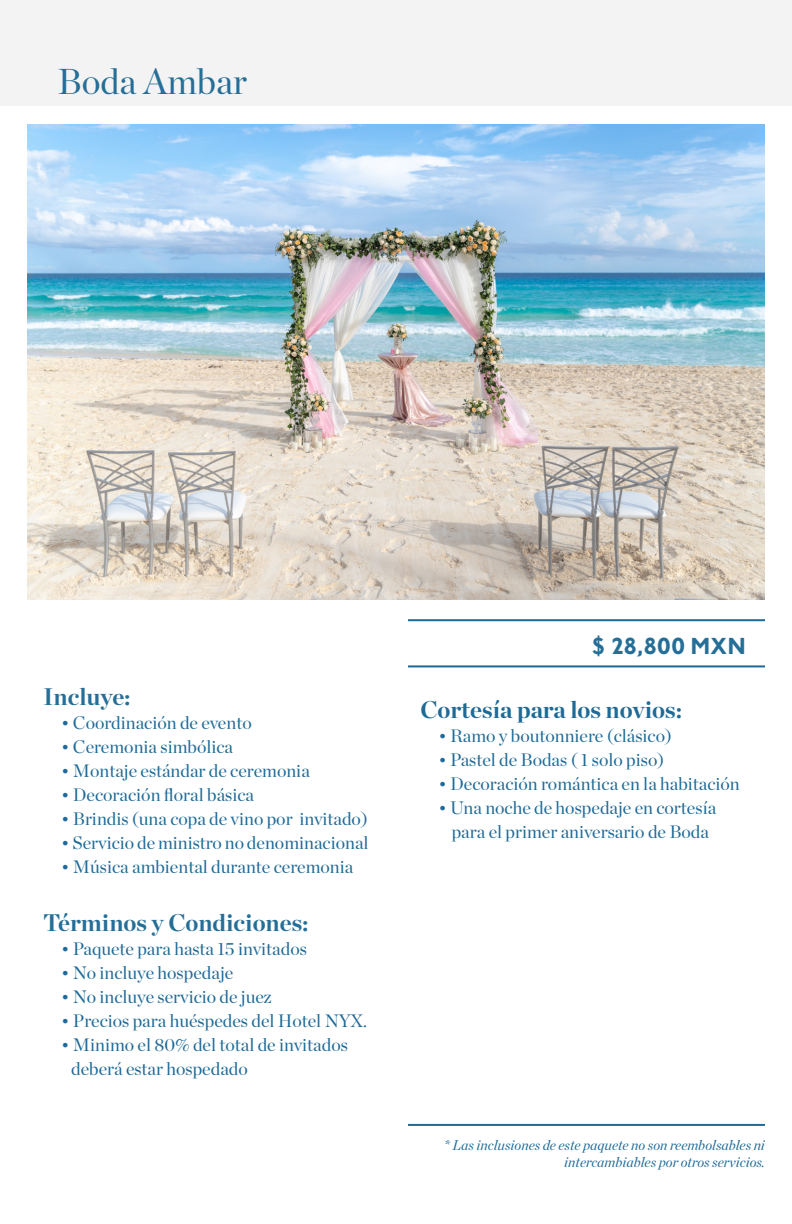
<style>
.page{position:relative;width:792px;height:1224px;background:#fff}
.page>*{position:absolute;margin:0;border:0;box-sizing:border-box;transform-origin:0 0}
.t1{font:36px "Chronicle Display";color:#256e97}
.t2{font:700 24px "Chronicle Display";color:#256e97}
.t3{font:700 24px "Chronicle Display";color:#1e6a97}
.t4{font:700 24px "Johnston ITC Std";color:#256e97}
.t5{font:18px "Chronicle Display";color:#1e6a97}
.t6{font:italic 14px/16.8px "Chronicle Display";color:#1e6a97;text-align:right}
</style>
<div class="page">
<div style="left:0;top:0;width:792px;height:105px;background:#f4f3f3"></div>
<hr style="left:408px;top:619px;width:357px;height:2px;background:#1e6a97">
<hr style="left:408px;top:1124px;width:357px;height:2px;background:#1e6a97">
<hr style="left:408px;top:665px;width:357px;height:2px;background:#1e6a97">
<img style="left:27px;top:125px;width:738px;height:475px">
<p class="t1" style="left:58px;top:53px;width:191px">Boda Ambar</p>
<p class="t2" style="left:43px;top:677px;width:89px">Incluye:</p>
<p class="t5" style="left:61px;top:709px;width:192px">• Coordinación de evento</p>
<p class="t5" style="left:61px;top:733px;width:173px">• Ceremonia simbólica</p>
<p class="t5" style="left:61px;top:757px;width:250px">• Montaje estándar de ceremonia</p>
<p class="t5" style="left:61px;top:781px;width:194px">• Decoración floral básica</p>
<p class="t5" style="left:61px;top:805px;width:308px">• Brindis (una copa de vino por invitado)</p>
<p class="t5" style="left:61px;top:829px;width:309px">• Servicio de ministro no denominacional</p>
<p class="t5" style="left:61px;top:853px;width:294px">• Música ambiental durante ceremonia</p>
<p class="t2" style="left:43px;top:903px;width:267px">Términos y Condiciones:</p>
<p class="t5" style="left:61px;top:935px;width:247px">• Paquete para hasta 15 invitados</p>
<p class="t5" style="left:61px;top:959px;width:174px">• No incluye hospedaje</p>
<p class="t5" style="left:61px;top:983px;width:212px">• No incluye servicio de juez</p>
<p class="t5" style="left:61px;top:1007px;width:307px">• Precios para huéspedes del Hotel NYX.</p>
<p class="t5" style="left:61px;top:1031px;width:288px">• Minimo el 80% del total de invitados</p>
<p class="t5" style="left:71px;top:1055px;width:178px">deberá estar hospedado</p>
<p class="t4" style="left:592px;top:632px;width:156px">$ 28,800 MXN</p>
<p class="t3" style="left:420px;top:690px;width:263px">Cortesía para los novios:</p>
<p class="t5" style="left:438px;top:722px;width:235px">• Ramo y boutonniere (clásico)</p>
<p class="t5" style="left:438px;top:746px;width:227px">• Pastel de Bodas ( 1 solo piso)</p>
<p class="t5" style="left:438px;top:770px;width:303px">• Decoración romántica en la habitación</p>
<p class="t5" style="left:438px;top:794px;width:279px">• Una noche de hospedaje en cortesía</p>
<p class="t5" style="left:452px;top:818px;width:259px">para el primer aniversario de Boda</p>
<p class="t6" style="left:444px;top:1136px;width:323px">* Las inclusiones de este paquete no son reembolsables ni intercambiables por otros servicios.</p>
</div>
